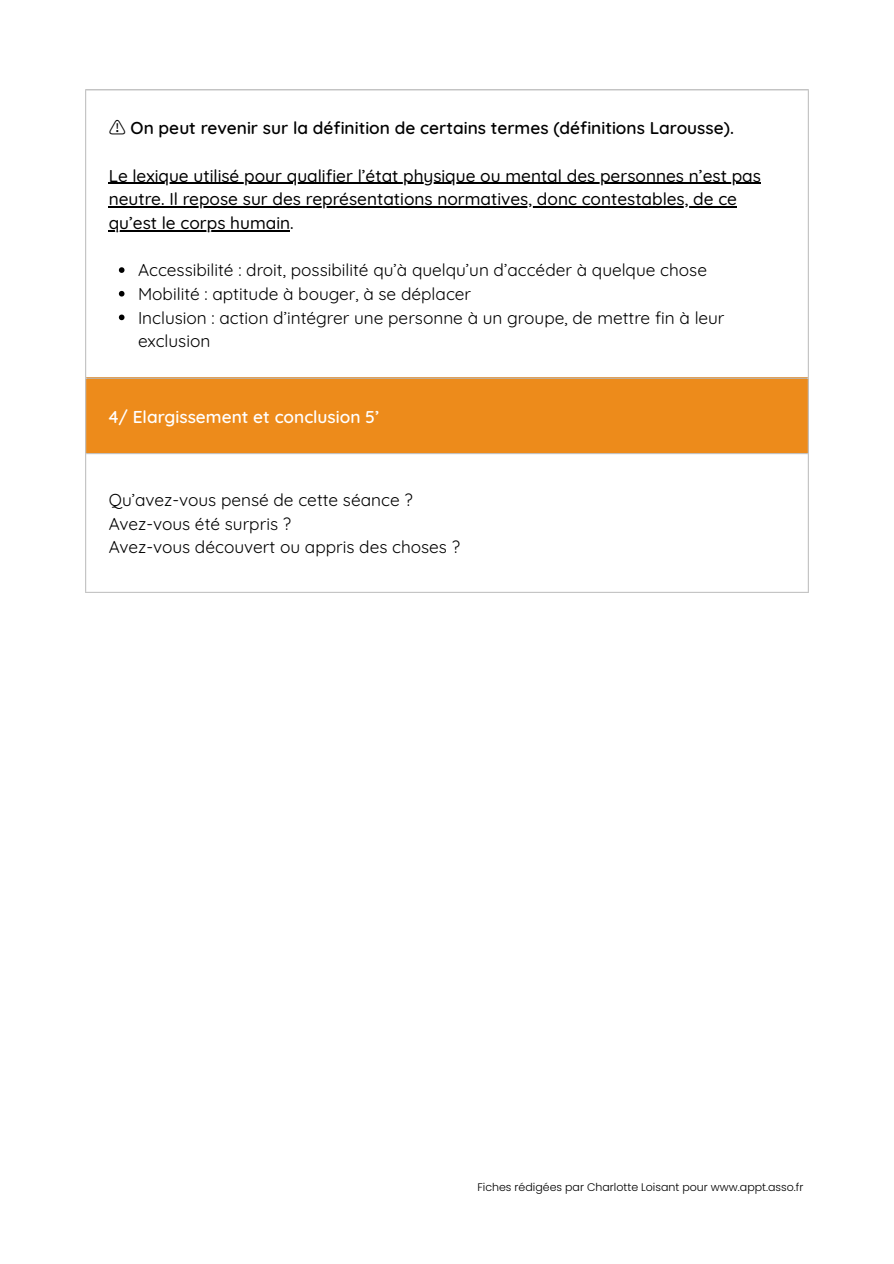
<style>
.page{position:relative;width:894px;height:1264px;background:#fff}
.page>*{position:absolute;margin:0;border:0;box-sizing:border-box;transform-origin:0 0}
.t1{font:17.25px/23.7px "Quicksand";color:#000}
.t2{font:500 17.25px "Quicksand";color:#000}
.t3{font:600 17.25px "Quicksand";color:#000}
.t4{font:600 17.25px "Quicksand";color:#fff}
.t5{font:300 10.95px "Poppins";color:#000}
.s1{font-family:"Noto Sans CJ Ksc";font-weight:400}
</style>
<div class="page">
<div style="left:85px;top:378px;width:723px;height:76px;background:#ed8b1b"></div>
<hr style="left:109px;top:183px;width:651px;height:1px;background:#000">
<hr style="left:109px;top:206px;width:628px;height:1px;background:#000">
<hr style="left:109px;top:230px;width:181px;height:1px;background:#000">
<svg style="left:119px;top:267px;width:5px;height:6px"></svg>
<svg style="left:119px;top:291px;width:5px;height:5px"></svg>
<svg style="left:119px;top:314px;width:5px;height:6px"></svg>
<hr style="left:85px;top:90px;width:1px;height:502px;background:#c6c6c6">
<hr style="left:807px;top:90px;width:1px;height:502px;background:#c6c6c6">
<hr style="left:85px;top:89px;width:723px;height:1px;background:#c6c6c6">
<hr style="left:85px;top:377px;width:723px;height:2px;background:#c6c6c6">
<hr style="left:85px;top:453px;width:723px;height:1px;background:#c6c6c6">
<hr style="left:85px;top:592px;width:723px;height:1px;background:#c6c6c6">
<p class="t3" style="left:109px;top:117px;width:626px"><span class="s1">⚠️</span> On peut revenir sur la définition de certains termes (définitions Larousse).</p>
<p class="t2" style="left:109px;top:164px;width:653px">Le lexique utilisé pour qualifier l’état physique ou mental des personnes n’est pas</p>
<p class="t2" style="left:109px;top:188px;width:629px">neutre. Il repose sur des représentations normatives, donc contestables, de ce</p>
<p class="t2" style="left:109px;top:212px;width:186px">qu’est le corps humain.</p>
<p class="t1" style="left:138px;top:258px;width:570px">Accessibilité : droit, possibilité qu’à quelqu’un d’accéder à quelque chose</p>
<p class="t1" style="left:138px;top:281px;width:334px">Mobilité : aptitude à bouger, à se déplacer</p>
<p class="t1" style="left:138px;top:305px;width:588px">Inclusion : action d’intégrer une personne à un groupe, de mettre fin à leur exclusion</p>
<p class="t4" style="left:109px;top:405px;width:272px">4/ Elargissement et conclusion 5’</p>
<p class="t1" style="left:109px;top:487px;width:305px">Qu’avez-vous pensé de cette séance ?</p>
<p class="t1" style="left:109px;top:511px;width:184px">Avez-vous été surpris ?</p>
<h1 class="t1" style="left:109px;top:535px;width:353px">Avez-vous découvert ou appris des choses ?</h1>
<p class="t5" style="left:477px;top:1179px;width:327px">Fiches rédigées par Charlotte Loisant pour www.appt.asso.fr</p>
</div>
